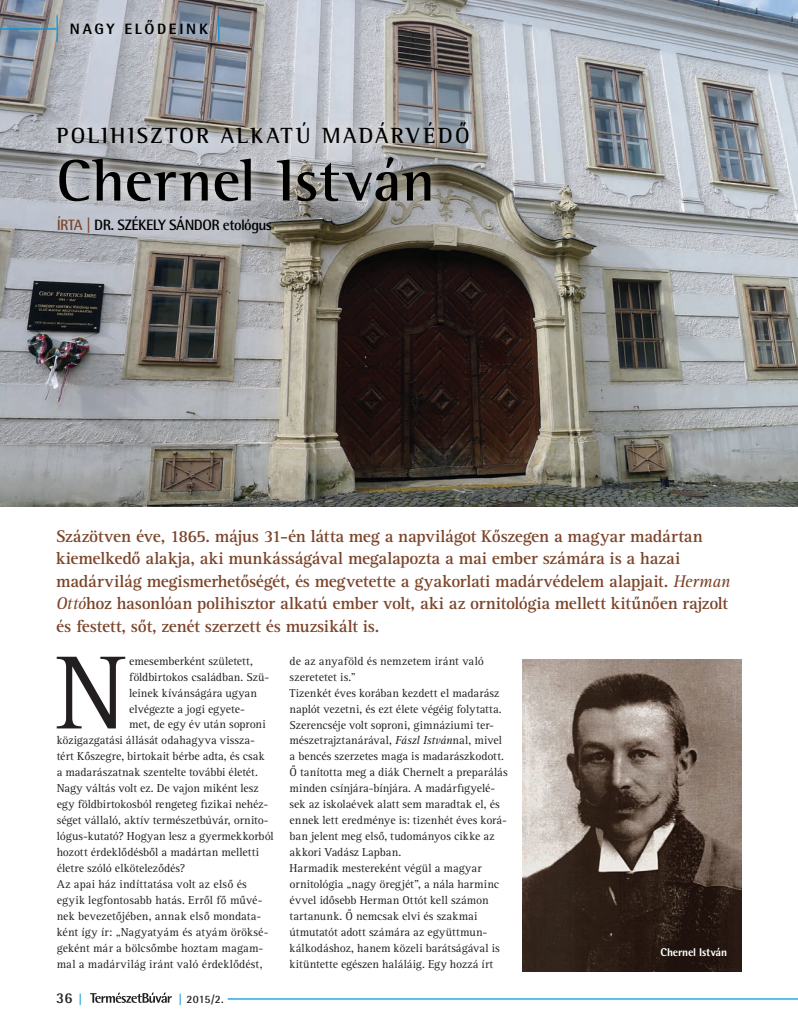
<style>
.page{position:relative;width:798px;height:1028px;background:#fff}
.page>*{position:absolute;margin:0;border:0;box-sizing:border-box;transform-origin:0 0}
.t1{font:107.62px "Rotis Serif Pro";color:#231f20}
.t2{font:700 60px "Rotis Semi Serif Pro";color:#000}
.t3{font:700 22.5px "Rotis Semi Serif Pro";letter-spacing:.1em;color:#000}
.t4{font:700 17.5px/22.5px "Rotis Serif Pro";letter-spacing:-.02em;color:#7b4429}
.t5{font:700 15px "Rotis Semi Sans Pro";letter-spacing:-.035em;color:#000}
.t6{font:800 15px "Rotis Semi Sans Pro";color:#000}
.t7{font:700 15px "Rotis Semi Sans Pro";color:#231f20}
.t8{font:11.88px/16px "Rotis Serif Pro";color:#231f20}
.t9{font:800 11.25px "Rotis Semi Sans Pro";color:#fff}
.t10{font:700 11.25px "Rotis Semi Sans Pro";color:#231f20}
.s1{color:#7b4429}
.s2{font-weight:400;font-style:italic}
.s3{font-size:11.25px;color:#0095d9}
.s4{color:#0095d9}
.s5{font-style:italic}
</style>
<div class="page">
<svg style="left:90px;top:992px;width:82px;height:10px"></svg>
<hr style="left:228px;top:998px;width:569px;height:1px;background:#0095d9">
<img style="left:0;top:0;width:797px;height:507px">
<svg style="left:45px;top:110px;width:436px;height:104px;background:#acadaf"></svg>
<div style="left:58px;top:8px;width:161px;height:39px;background:#fff;opacity:.75"></div>
<hr style="left:0;top:28px;width:56px;height:2px;background:#0095d9">
<svg style="left:218px;top:15px;width:1px;height:27px"></svg>
<hr style="left:56px;top:15px;width:2px;height:27px;background:#0095d9">
<img style="left:522px;top:659px;width:219px;height:312px">
<p class="t6" style="left:70px;top:20px;width:12px">NAGY</p>
<p class="t6" style="left:124px;top:20px;width:12px">ELŐDEINK</p>
<h3 class="t3" style="left:56px;top:122px;width:414px">POLIHISZTOR ALKATÚ MADÁRVÉDŐ</h3>
<h2 class="t2" style="left:56px;top:144px;width:380px">CHERNEL ISTVÁN</h2>
<p class="t5" style="left:57px;top:215px;width:69px"><span class="s1">ÍRTA |</span>DR. SZÉK</p>
<p class="t5" style="left:146px;top:215px;width:127px">ELY SÁNDOR etológus</p>
<p class="t4" style="left:56px;top:524px;width:675px">Százötven éve, 1865. május 31-én látta meg a napvilágot Kőszegen a magyar madártan kiemelkedő alakja, aki munkásságával megalapozta a mai ember számára is a hazai madárvilág megismerhetőségét, és megvetette a gyakorlati madárvédelem alapjait. <span class="s2">Herman Ottó</span>hoz hasonlóan polihisztor alkatú ember volt, aki az ornitológia mellett kitűnően rajzolt és festett, sőt, zenét szerzett és muzsikált is.</p>
<h1 class="t1" style="left:55px;top:628px;width:73px">N</h1>
<p class="t8" style="left:129px;top:652px;width:125px">emesemberként született,</p>
<p class="t8" style="left:129px;top:668px;width:141px">földbirtokos családban. Szü-</p>
<p class="t8" style="left:129px;top:684px;width:129px">leinek kívánságára ugyan</p>
<p class="t8" style="left:129px;top:700px;width:117px">elvégezte a jogi egyete-</p>
<p class="t8" style="left:129px;top:716px;width:138px">met, de egy év után soproni</p>
<p class="t8" style="left:57px;top:732px;width:199px">közigazgatási állását odahagyva vissza-</p>
<p class="t8" style="left:57px;top:748px;width:209px">tért Kőszegre, birtokait bérbe adta, és csak</p>
<p class="t8" style="left:57px;top:764px;width:203px">a madarászatnak szentelte további életét.</p>
<p class="t8" style="left:57px;top:780px;width:203px">Nagy váltás volt ez. De vajon miként lesz</p>
<p class="t8" style="left:57px;top:796px;width:213px">egy földbirtokosból rengeteg fizikai nehéz-</p>
<p class="t8" style="left:57px;top:812px;width:213px">séget vállaló, aktív természetbúvár, ornito-</p>
<p class="t8" style="left:57px;top:828px;width:218px">lógus-kutató? Hogyan lesz a gyermekkorból</p>
<p class="t8" style="left:57px;top:844px;width:204px">hozott érdeklődésből a madártan melletti</p>
<p class="t8" style="left:57px;top:860px;width:130px">életre szóló elköteleződés?</p>
<p class="t8" style="left:57px;top:876px;width:191px">Az apai ház indíttatása volt az első és</p>
<p class="t8" style="left:57px;top:892px;width:207px">egyik legfontosabb hatás. Erről fő művé-</p>
<p class="t8" style="left:57px;top:908px;width:206px">nek bevezetőjében, annak első mondata-</p>
<p class="t8" style="left:57px;top:924px;width:213px">ként így ír: „Nagyatyám és atyám öröksé-</p>
<p class="t8" style="left:57px;top:939px;width:208px">geként már a bölcsőmbe hoztam magam-</p>
<p class="t8" style="left:57px;top:955px;width:207px">mal a madárvilág iránt való érdeklődést,</p>
<p class="t7" style="left:56px;top:988px;width:27px">36 <span class="s3">|</span></p>
<p class="t10" style="left:178px;top:992px;width:47px"><span class="s4">|</span> 2015/2.</p>
<p class="t8" style="left:289px;top:652px;width:219px">de az anyaföld és nemzetem iránt való szeretetet is.”<br>Tizenkét éves korában kezdett el madarász naplót vezetni, és ezt élete végéig folytatta.<br>Szerencséje volt soproni, gimnáziumi ter&shy;mészetrajztanárával, <span class="s5">Fászl István</span>nal, mivel a bencés szerzetes maga is madarászkodott.<br>Ő tanította meg a diák Chernelt a preparálás minden csínjára-bínjára. A madárfigyelé&shy;sek az iskolaévek alatt sem maradtak el, és ennek lett eredménye is: tizenhét éves korá&shy;ban jelent meg első, tudományos cikke az akkori Vadász Lapban.<br>Harmadik mestereként végül a magyar ornitológia „nagy öregjét”, a nála harminc évvel idősebb Herman Ottót kell számon tartanunk. Ő nemcsak elvi és szakmai útmutatót adott számára az együttmun&shy;kálkodáshoz, hanem közeli barátságával is kitüntette egészen haláláig. Egy hozzá írt</p>
<p class="t9" style="left:660px;top:944px;width:68px">Chernel István</p>
</div>
